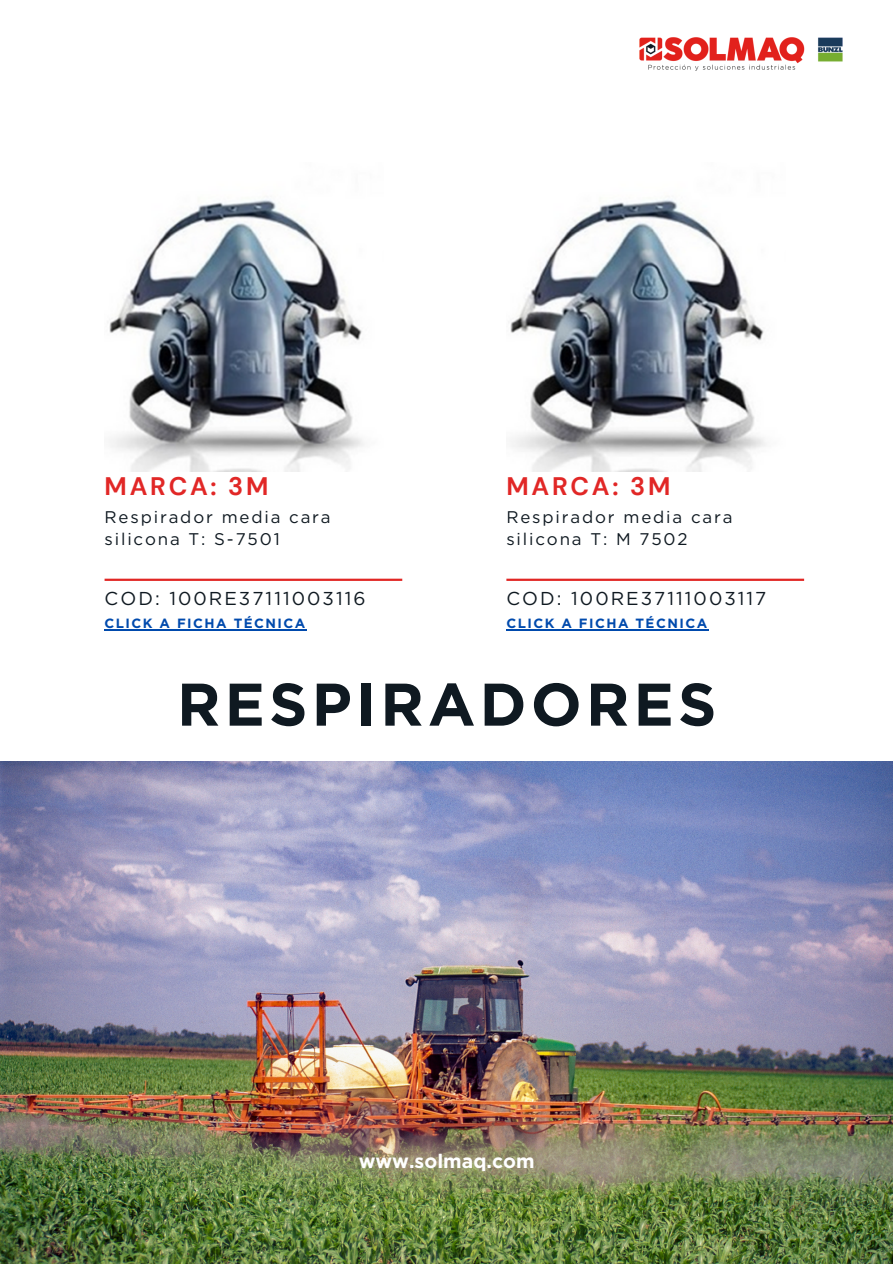
<style>
.page{position:relative;width:893px;height:1264px;background:#fff}
.page>*{position:absolute;margin:0;border:0;box-sizing:border-box;transform-origin:0 0}
.t1{font:700 60px "Gotham";letter-spacing:.07em;color:#0f1921}
.t2{font:700 25.35px "DM Sans";letter-spacing:.11em;color:#e12726}
.t3{font:700 19.5px "Gotham";color:#fff}
.t4{font:18.6px "Gotham";letter-spacing:.11em;color:#0f1921}
.t5{font:16.8px/23px "Gotham";letter-spacing:.11em;color:#0f1921}
.t6{font:700 13.35px "Gotham";letter-spacing:.11em;color:#004aad}
</style>
<div class="page">
<img style="left:109px;top:199px;width:255px;height:272px">
<img style="left:0;top:761px;width:892px;height:502px">
<img style="left:510px;top:199px;width:256px;height:272px">
<hr style="left:105px;top:578px;width:297px;height:3px;background:#e12725">
<hr style="left:105px;top:629px;width:202px;height:1px;background:#004aad">
<hr style="left:506px;top:578px;width:298px;height:3px;background:#e12725">
<hr style="left:506px;top:629px;width:202px;height:1px;background:#004aad">
<img style="left:639px;top:37px;width:204px;height:34px">
<h2 class="t2" style="left:105px;top:470px;width:165px">MARCA: 3M</h2>
<p class="t5" style="left:105px;top:505px;width:228px">Respirador media cara silicona T: S-7501</p>
<p class="t4" style="left:105px;top:587px;width:262px">COD: 100RE37111003116</p>
<p class="t6" style="left:105px;top:615px;width:202px">CLICK A FICHA TÉCNICA</p>
<h2 class="t2" style="left:506px;top:470px;width:165px">MARCA: 3M</h2>
<p class="t5" style="left:506px;top:505px;width:228px">Respirador media cara silicona T: M 7502</p>
<p class="t4" style="left:506px;top:587px;width:261px">COD: 100RE37111003117</p>
<p class="t6" style="left:506px;top:615px;width:202px">CLICK A FICHA TÉCNICA</p>
<h1 class="t1" style="left:177px;top:668px;width:541px">RESPIRADORES</h1>
<p class="t3" style="left:358px;top:1149px;width:177px">www.solmaq.com</p>
</div>
